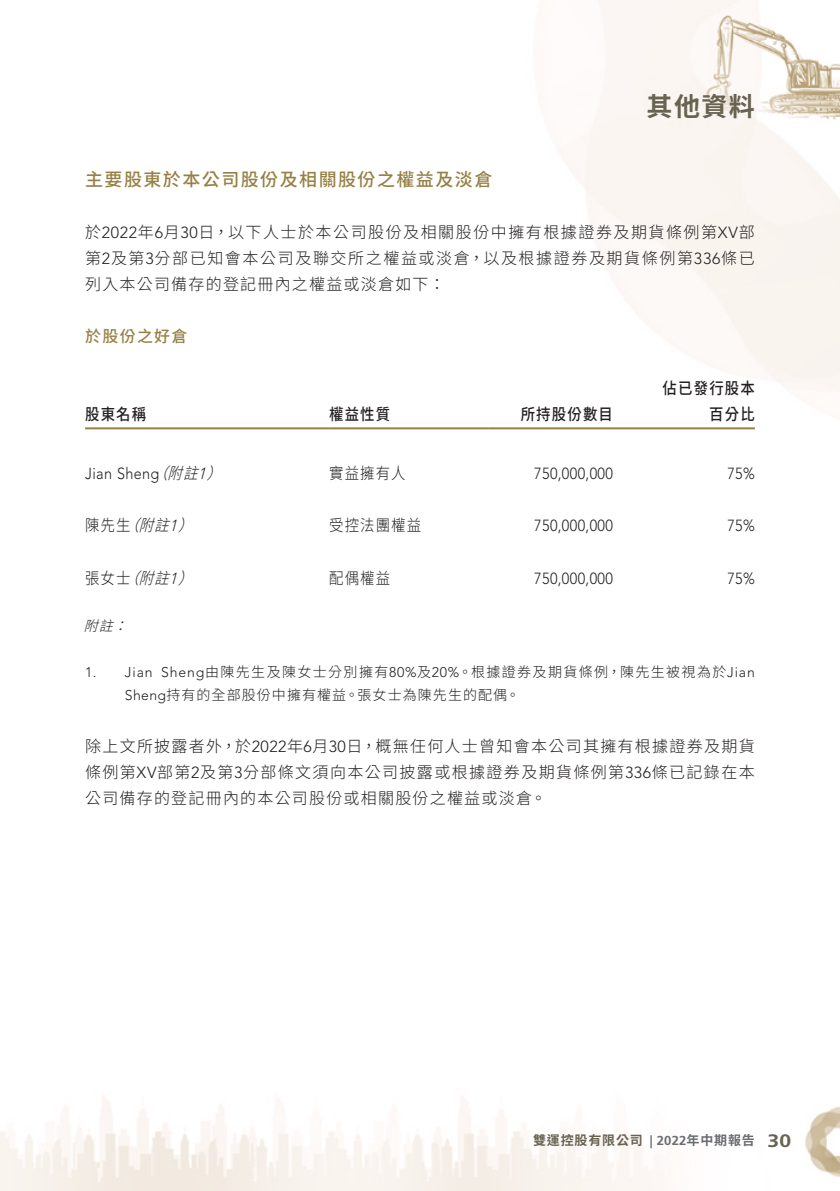
<style>
.page{position:relative;width:840px;height:1191px;background:#fff}
.page>*{position:absolute;margin:0;border:0;box-sizing:border-box;transform-origin:0 0}
.t1{font:700 26px "Source Han Sans TC";color:#686351}
.Heading_1{font:500 18px "Source Han Sans TC";letter-spacing:.08em;color:#968044}
.t2{font:700 18px "Frutiger LT Std";color:#686351;scale:1.17 1}
.Body_Text{font:300 16px/26px "Source Han Sans TC";letter-spacing:.075em;color:#231f20;text-align:justify}
.Body_Text-2{font:300 16px "Avenir LT Std";letter-spacing:.025em;color:#231f20;scale:.9 1}
.Body_Text-3{font:500 16px "Source Han Sans TC";letter-spacing:.08em;color:#231f20;scale:.9 1}
.Body_Text-4{font:300 16px "Source Han Sans TC";letter-spacing:.075em;color:#231f20;scale:.9 1}
.Body_Text-5{font:italic 300 16px "Source Han Sans TC";color:#231f20;scale:.9 1}
.Heading_2{font:500 16px "Source Han Sans TC";letter-spacing:.08em;color:#968044}
.Notes{font:300 14px "Source Han Sans TC";letter-spacing:.1em;color:#231f20}
.Notes-2{font:300 14px "Source Han Sans TC";letter-spacing:.075em;color:#231f20}
.Notes-3{font:300 14px "Avenir LT Std";color:#231f20}
.Notes-4{font:italic 300 14px "Source Han Sans TC";color:#231f20}
.t3{font:700 13px "Frutiger LT Std";color:#6c6d70}
.t4{font:700 13px "Source Han Sans TC";letter-spacing:.065em;color:#686351}
.s1{font-family:"Avenir LT Std"}
.s2{font-family:"Source Han Sans TC"}
</style>
<div class="page">
<img style="left:0;top:0;width:839px;height:1191px">
<hr style="left:85px;top:427px;width:244px;height:2px;background:#968044">
<hr style="left:329px;top:427px;width:159px;height:2px;background:#968044">
<hr style="left:488px;top:427px;width:141px;height:2px;background:#968044">
<hr style="left:629px;top:427px;width:125px;height:2px;background:#968044">
<h1 class="t1" style="left:646px;top:92px;width:110px">其他資料</h1>
<p class="Heading_1" style="left:85px;top:169px;width:408px">主要股東於本公司股份及相關股份之權益及淡倉</p>
<p class="Body_Text" style="left:85px;top:219px;width:670px">於<span class="s1">2022</span>年 月<span class="s1">6 30</span>日，以下人士於本公司股份及相關股份中擁有根據證券及期貨條例第<span class="s1">XV</span>部第<span class="s1">2</span>及第<span class="s1">3</span>分部已知會本公司及聯交所之權益或淡倉，以及根據證券及期貨條例第<span class="s1">336</span>條已列入本公司備存的登記冊內之權益或淡倉如下：</p>
<p class="Heading_2" style="left:85px;top:327px;width:104px">於股份之好倉</p>
<p class="Body_Text-3" style="left:85px;top:405px;width:69px">股東名稱</p>
<p class="Body_Text-3" style="left:329px;top:405px;width:69px">權益性質</p>
<p class="Body_Text-3" style="left:520px;top:405px;width:104px">所持股份數目</p>
<p class="Body_Text-3" style="left:662px;top:379px;width:104px">佔已發行股本</p>
<p class="Body_Text-3" style="left:709px;top:405px;width:52px">百分比</p>
<p class="Body_Text-5" style="left:153px;top:464px;width:31px">（</p>
<p class="Body_Text-5" style="left:198px;top:464px;width:41px">）<span class="s1">1</span></p>
<p class="Body_Text-5" style="left:167px;top:464px;width:48px">附註</p>
<p class="Body_Text-2" style="left:85px;top:464px;width:84px">Jian Sheng</p>
<p class="Body_Text-4" style="left:329px;top:464px;width:86px">實益擁有人</p>
<p class="Body_Text-2" style="left:534px;top:464px;width:89px">750,000,000</p>
<p class="Body_Text-2" style="left:727px;top:464px;width:32px">75%</p>
<p class="Body_Text-5" style="left:124px;top:516px;width:31px">（</p>
<p class="Body_Text-5" style="left:169px;top:516px;width:41px">）<span class="s1">1</span></p>
<p class="Body_Text-4" style="left:85px;top:516px;width:52px">陳先生</p>
<p class="Body_Text-5" style="left:139px;top:516px;width:48px">附註</p>
<p class="Body_Text-4" style="left:329px;top:516px;width:104px">受控法團權益</p>
<p class="Body_Text-2" style="left:534px;top:516px;width:89px">750,000,000</p>
<p class="Body_Text-2" style="left:727px;top:516px;width:32px">75%</p>
<p class="Body_Text-5" style="left:124px;top:568px;width:31px">（</p>
<p class="Body_Text-5" style="left:169px;top:568px;width:41px">）<span class="s1">1</span></p>
<p class="Body_Text-4" style="left:85px;top:568px;width:52px">張女士</p>
<p class="Notes-4" style="left:113px;top:617px;width:26px">：</p>
<p class="Body_Text-5" style="left:139px;top:568px;width:48px">附註</p>
<p class="Notes-4" style="left:84px;top:617px;width:41px">附註</p>
<p class="Body_Text-4" style="left:329px;top:568px;width:69px">配偶權益</p>
<p class="Body_Text-2" style="left:534px;top:568px;width:89px">750,000,000</p>
<p class="Body_Text-2" style="left:727px;top:568px;width:32px">75%</p>
<p class="Notes-3" style="left:85px;top:663px;width:13px">1.</p>
<p class="Notes-3" style="left:125px;top:663px;width:29px">Jian</p>
<p class="Notes" style="left:161px;top:663px;width:594px"><span class="s1">Sheng</span>由陳先生及陳女士分別擁有<span class="s1">80%</span>及<span class="s1">20%</span>。根據證券及期貨條例，陳先生被視為於<span class="s1">Jian</span></p>
<p class="Notes-2" style="left:125px;top:686px;width:396px"><span class="s1">Sheng</span>持有的全部股份中擁有權益。張女士為陳先生的配偶。</p>
<p class="Body_Text" style="left:85px;top:733px;width:670px">除上文所披露者外，於<span class="s1">2022</span>年月<span class="s1">6 30</span>日，概無任何人士曾知會本公司其擁有根據證券及期貨條例第<span class="s1">XV</span>部第<span class="s1">2</span>及第<span class="s1">3</span>分部條文須向本公司披露或根據證券及期貨條例第<span class="s1">336</span>條已記錄在本公司備存的登記冊內的本公司股份或相關股份之權益或淡倉。</p>
<p class="t4" style="left:532px;top:1132px;width:111px">雙運控股有限公司</p>
<p class="t3" style="left:649px;top:1132px;width:107px">| 2022<span class="s2">年中期報告</span></p>
<p class="t2" style="left:766px;top:1129px;width:22px">30</p>
</div>
